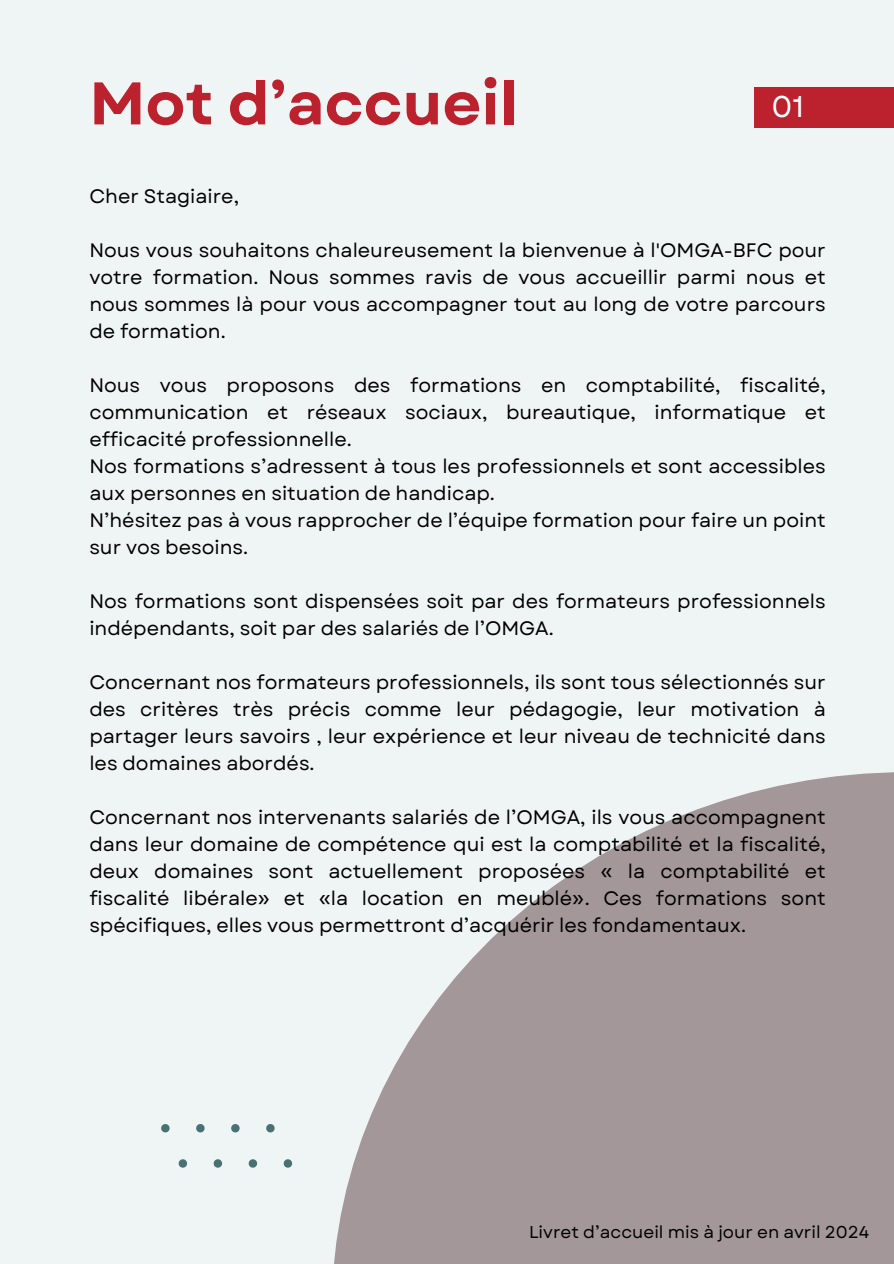
<style>
.page{position:relative;width:894px;height:1264px;background:#fff}
.page>*{position:absolute;margin:0;border:0;box-sizing:border-box;transform-origin:0 0}
.t1{font:700 60px "Garet";color:#bc212e}
.t2{font:30px "Garet";color:#fff}
.t3{font:19.5px/27px "Garet";color:#000;text-align:justify}
.t4{font:17.1px "Garet";color:#000}
</style>
<div class="page">
<div style="left:0;top:0;width:893px;height:1263px;background:#eff5f5"></div>
<svg style="left:334px;top:772px;width:559px;height:491px;fill:#a39799"></svg>
<div style="left:754px;top:87px;width:139px;height:40px;background:#bc212e"></div>
<svg style="left:161px;top:1124px;width:8px;height:8px"></svg>
<svg style="left:196px;top:1124px;width:8px;height:8px"></svg>
<svg style="left:231px;top:1124px;width:8px;height:8px"></svg>
<svg style="left:266px;top:1124px;width:8px;height:8px"></svg>
<svg style="left:179px;top:1159px;width:8px;height:8px"></svg>
<svg style="left:213px;top:1159px;width:9px;height:8px"></svg>
<svg style="left:248px;top:1159px;width:9px;height:8px"></svg>
<svg style="left:283px;top:1159px;width:9px;height:8px"></svg>
<h1 class="t1" style="left:89px;top:66px;width:430px">Mot d’accueil</h1>
<h2 class="t2" style="left:771px;top:88px;width:34px">01</h2>
<p class="t3" style="left:89px;top:183px;width:151px">Cher Stagiaire,</p>
<p class="t3" style="left:89px;top:237px;width:737px">Nous vous souhaitons chaleureusement la bienvenue à l'OMGA-BFC pour votre formation. Nous sommes ravis de vous accueillir parmi nous et nous sommes là pour vous accompagner tout au long de votre parcours de formation.</p>
<p class="t3" style="left:89px;top:372px;width:737px;text-align:left">Nous vous proposons des formations en comptabilité, fiscalité, communication et réseaux sociaux, bureautique, informatique et efficacité professionnelle.<br>Nos formations s’adressent à tous les professionnels et sont accessibles aux personnes en situation de handicap.<br>N’hésitez pas à vous rapprocher de l’équipe formation pour faire un point sur vos besoins.</p>
<p class="t3" style="left:89px;top:588px;width:737px">Nos formations sont dispensées soit par des formateurs professionnels indépendants, soit par des salariés de l’OMGA.</p>
<p class="t3" style="left:89px;top:669px;width:737px">Concernant nos formateurs professionnels, ils sont tous sélectionnés sur des critères très précis comme leur pédagogie, leur motivation à partager leurs savoirs , leur expérience et leur niveau de technicité dans les domaines abordés.</p>
<p class="t3" style="left:89px;top:804px;width:737px">Concernant nos intervenants salariés de l’OMGA, ils vous accompagnent dans leur domaine de compétence qui est la comptabilité et la fiscalité, deux domaines sont actuellement proposées « la comptabilité et fiscalité libérale» et «la location en meublé». Ces formations sont spécifiques, elles vous permettront d’acquérir les fondamentaux.</p>
<p class="t4" style="left:529px;top:1221px;width:342px">Livret d’accueil mis à jour en avril 2024</p>
</div>
